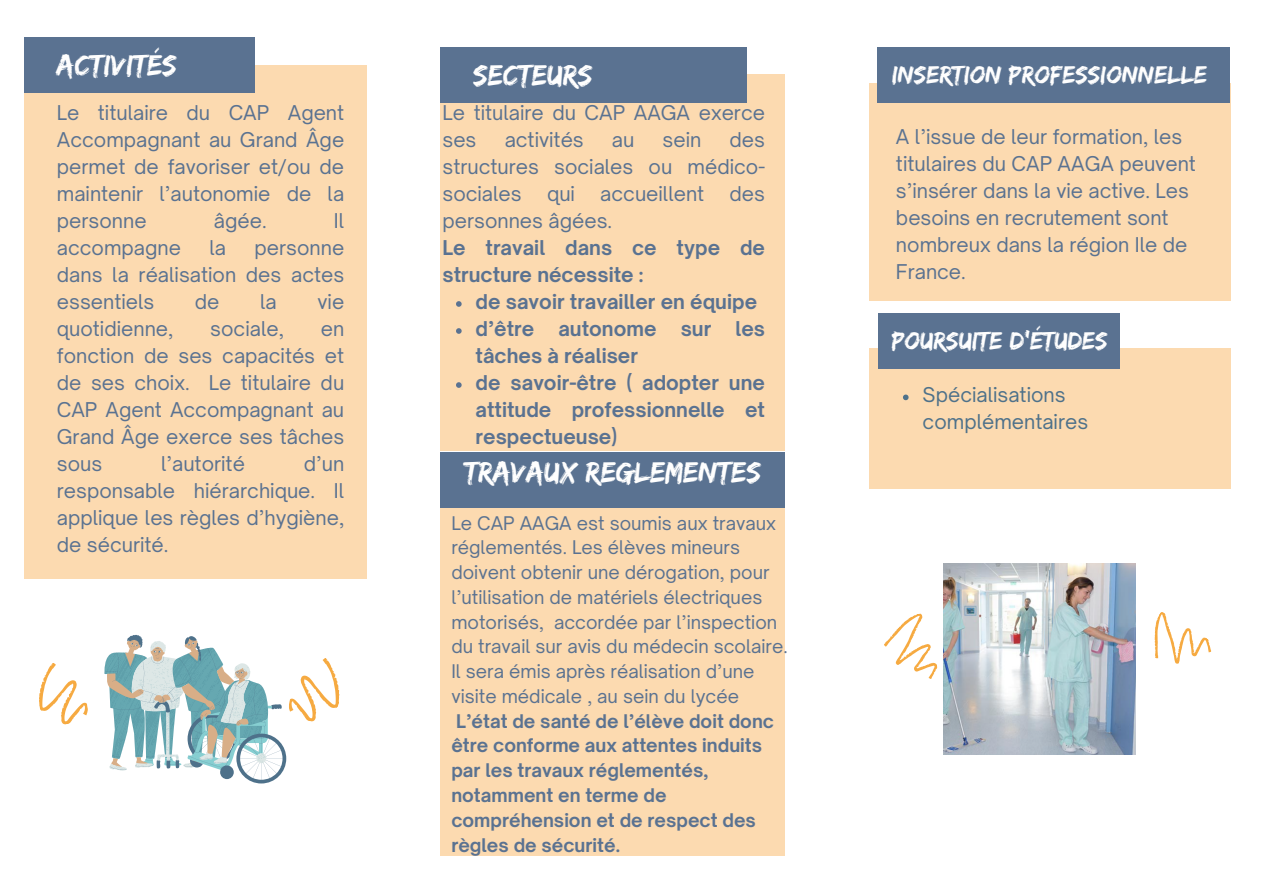
<style>
.page{position:relative;width:1263px;height:894px;background:#fff}
.page>*{position:absolute;margin:0;border:0;box-sizing:border-box;transform-origin:0 0}
.t1{font:30.45px "Edo";color:#fefefe}
.t2{font:25.8px "Edo";color:#fefefe}
.t3{font:19.5px/27px "Open Sauce One";color:#5a7291;text-align:justify}
.t4{font:700 19.5px/27px "Open Sauce One";color:#5a7291}
.t5{font:19.5px/27px "Open Sauce One";color:#4e718a}
.t6{font:18px/24.8px "Open Sauce One";color:#5a7291}
.t7{font:700 18px/24.8px "Open Sauce One";color:#5a7291}
</style>
<div class="page">
<div style="left:24px;top:65px;width:342px;height:513px;background:#fcdab0"></div>
<div style="left:24px;top:37px;width:231px;height:55px;background:#5a7291"></div>
<div style="left:440px;top:74px;width:344px;height:376px;background:#fcdab0"></div>
<div style="left:440px;top:47px;width:306px;height:55px;background:#5a7291"></div>
<svg style="left:39px;top:663px;width:49px;height:62px"></svg>
<div style="left:869px;top:83px;width:361px;height:217px;background:#fcdab0"></div>
<svg style="left:884px;top:613px;width:54px;height:66px"></svg>
<svg style="left:1154px;top:612px;width:58px;height:52px"></svg>
<div style="left:440px;top:507px;width:344px;height:348px;background:#fcdab0"></div>
<div style="left:440px;top:452px;width:344px;height:55px;background:#5a7291"></div>
<svg style="left:104px;top:634px;width:236px;height:149px"></svg>
<svg style="left:456px;top:301px;width:6px;height:6px"></svg>
<svg style="left:456px;top:328px;width:6px;height:6px"></svg>
<svg style="left:456px;top:382px;width:6px;height:6px"></svg>
<img style="left:944px;top:563px;width:191px;height:191px">
<div style="left:869px;top:348px;width:361px;height:141px;background:#fcdab0"></div>
<div style="left:878px;top:313px;width:242px;height:55px;background:#5a7291"></div>
<svg style="left:903px;top:394px;width:5px;height:6px"></svg>
<div style="left:878px;top:47px;width:352px;height:55px;background:#5a7291"></div>
<h1 class="t1" style="left:57px;top:47px;width:122px">ACTIVITÉS</h1>
<h1 class="t3" style="left:57px;top:99px;width:289px">Le titulaire du CAP Agent Accompagnant au Grand Âge permet de favoriser et/ou de maintenir l’autonomie de la personne</h1>
<h1 class="t3" style="left:214px;top:207px;width:54px">âgée.</h1>
<h1 class="t3" style="left:334px;top:207px;width:12px">Il</h1>
<h1 class="t3" style="left:57px;top:234px;width:126px">accompagne</h1>
<h1 class="t3" style="left:209px;top:234px;width:18px">la</h1>
<h1 class="t3" style="left:57px;top:234px;width:289px;text-indent:198px">personne dans la réalisation des actes essentiels</h1>
<h1 class="t3" style="left:195px;top:288px;width:26px">de</h1>
<h1 class="t3" style="left:260px;top:288px;width:18px">la</h1>
<h1 class="t3" style="left:317px;top:288px;width:28px">vie</h1>
<h1 class="t3" style="left:57px;top:315px;width:118px">quotidienne,</h1>
<h1 class="t3" style="left:210px;top:315px;width:75px">sociale,</h1>
<h1 class="t3" style="left:57px;top:315px;width:289px;text-indent:264px">en fonction de ses capacités et de ses choix. Le titulaire du CAP Agent Accompagnant au Grand Âge exerce ses tâches sous</h1>
<h1 class="t3" style="left:57px;top:450px;width:289px;text-indent:247px">d’un responsable hiérarchique. Il applique les règles d’hygiène, de sécurité.</h1>
<h1 class="t3" style="left:161px;top:450px;width:85px">l’autorité</h1>
<p class="t1" style="left:473px;top:57px;width:121px">SECTEURS</p>
<p class="t3" style="left:442px;top:99px;width:324px">Le titulaire du CAP AAGA exerce ses</p>
<p class="t3" style="left:505px;top:126px;width:81px">activités</p>
<p class="t3" style="left:612px;top:126px;width:24px">au</p>
<p class="t3" style="left:663px;top:126px;width:40px">sein</p>
<p class="t3" style="left:442px;top:126px;width:324px;text-indent:287px">des structures sociales ou médico&shy;sociales</p>
<p class="t3" style="left:547px;top:180px;width:30px">qui</p>
<p class="t3" style="left:600px;top:180px;width:105px">accueillent</p>
<p class="t3" style="left:730px;top:180px;width:37px">des</p>
<p class="t3" style="left:442px;top:207px;width:171px">personnes âgées.</p>
<p class="t4" style="left:442px;top:234px;width:324px">Le travail dans ce type de structure nécessite :</p>
<p class="t4" style="left:476px;top:288px;width:283px">de savoir travailler en équipe</p>
<p class="t4" style="left:476px;top:315px;width:291px">d’être autonome sur les tâches à réaliser</p>
<p class="t4" style="left:476px;top:369px;width:291px;text-align:justify">de savoir-être ( adopter une attitude professionnelle et respectueuse)</p>
<p class="t1" style="left:464px;top:454px;width:298px">TRAVAUX REGLEMENTES</p>
<p class="t6" style="left:451px;top:510px;width:338px">Le CAP AAGA est soumis aux travaux réglementés. Les élèves mineurs doivent obtenir une dérogation, pour l’utilisation de matériels électriques motorisés, accordée par l’inspection du travail sur avis du médecin scolaire.<br>Il sera émis après réalisation d’une visite médicale , au sein du lycée</p>
<p class="t7" style="left:451px;top:708px;width:324px">L’état de santé de l’élève doit donc être conforme aux attentes induits par les travaux réglementés, notamment en terme de compréhension et de respect des règles de sécurité.</p>
<p class="t2" style="left:892px;top:60px;width:317px">INSERTION PROFESSIONNELLE</p>
<h1 class="t3" style="left:896px;top:123px;width:301px;text-align:left">A l’issue de leur formation, les titulaires du CAP AAGA peuvent s’insérer dans la vie active. Les besoins en recrutement sont nombreux dans la région Ile de<br>France.</h1>
<p class="t2" style="left:892px;top:325px;width:217px">POURSUITE D’ÉTUDES</p>
<h2 class="t5" style="left:923px;top:381px;width:167px">Spécialisations complémentaires</h2>
</div>
